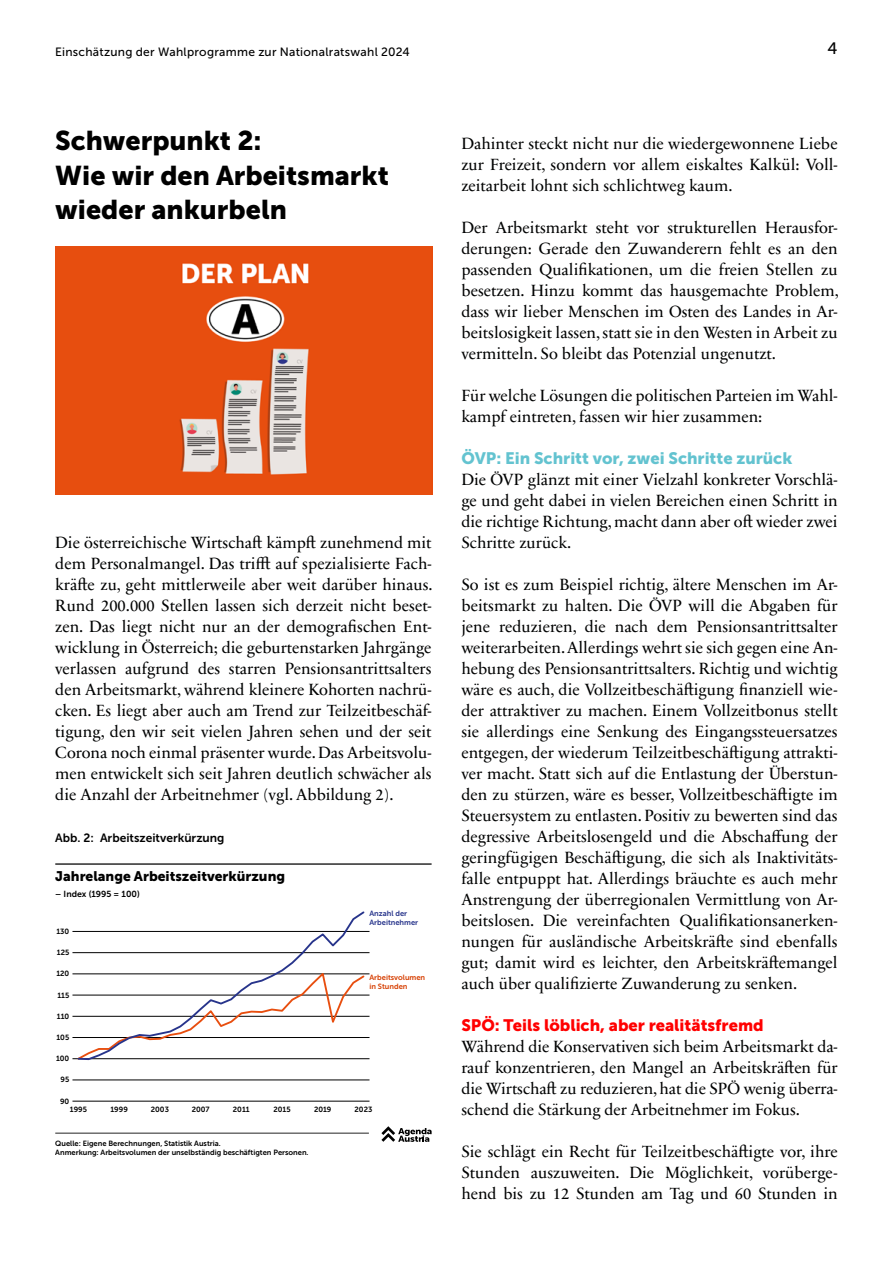
<style>
.page{position:relative;width:893px;height:1263px;background:#fff}
.page>*{position:absolute;margin:0;border:0;box-sizing:border-box;transform-origin:0 0}
._2023_Lead-In_Large{font:27px/34.3px "Museo Sans 900";color:#000}
._2023_Fließtext{font:16.5px/21px "Sabon Next LT Pro";color:#010202;text-align:justify}
.Absatzüberschrift{font:16.5px "Museo Sans 900";color:#63c3d0}
.Absatzüberschrift-2{font:16.5px "Museo Sans 900";color:#f00}
.t1{font:16.5px "Museo Sans 500";color:#000}
.t2{font:13.8px "Museo Sans 900";color:#000}
.t3{font:12px "Museo Sans 500";letter-spacing:.02em;color:#000}
.t4{font:12px "Museo Sans 700";color:#000}
.t5{font:8.85px "Museo Sans 700";color:#000}
.t6{font:7.5px/8.9px "Museo Sans 700";color:#000}
.t7{font:7.5px/8.9px "Museo Sans 700";color:#d63e00}
.t8{font:7.5px/8.9px "Museo Sans 700";color:#27348b}
</style>
<div class="page">
<img style="left:55px;top:247px;width:377px;height:247px">
<hr style="left:55px;top:863px;width:377px;height:2px;background:#000">
<hr style="left:72px;top:931px;width:297px;height:1px;background:#000">
<hr style="left:72px;top:952px;width:297px;height:1px;background:#000">
<hr style="left:72px;top:973px;width:297px;height:1px;background:#000">
<hr style="left:72px;top:995px;width:297px;height:1px;background:#000">
<hr style="left:72px;top:1016px;width:297px;height:1px;background:#000">
<hr style="left:72px;top:1037px;width:297px;height:1px;background:#000">
<hr style="left:72px;top:1058px;width:297px;height:1px;background:#000">
<hr style="left:72px;top:1080px;width:297px;height:1px;background:#000">
<hr style="left:72px;top:1101px;width:297px;height:1px;background:#000">
<svg style="left:76px;top:911px;width:294px;height:150px"></svg>
<hr style="left:55px;top:1133px;width:314px;height:1px;background:#222">
<svg style="left:381px;top:1126px;width:51px;height:16px"></svg>
<p class="t3" style="left:55px;top:45px;width:356px">Einschätzung der Wahlprogramme zur Nationalratswahl 2024</p>
<p class="t1" style="left:827px;top:39px;width:11px">4</p>
<p class="_2023_Lead-In_Large" style="left:55px;top:124px;width:335px">Schwerpunkt 2:<br>Wie wir den Arbeitsmarkt wieder ankurbeln</p>
<p class="_2023_Fließtext" style="left:55px;top:532px;width:379px">Die österreichische Wirtschaft kämpft zunehmend mit dem Personalmangel. Das trifft auf spezialisierte Fach&shy;kräfte zu, geht mittlerweile aber weit darüber hinaus.<br>Rund 200.000 Stellen lassen sich derzeit nicht beset&shy;zen. Das liegt nicht nur an der demografischen Ent&shy;wicklung in Österreich; die geburtenstarken Jahrgänge verlassen aufgrund des starren Pensionsantrittsalters den Arbeitsmarkt, während kleinere Kohorten nachrü&shy;cken. Es liegt aber auch am Trend zur Teilzeitbeschäf&shy;tigung, den wir seit vielen Jahren sehen und der seit Corona noch einmal präsenter wurde. Das Arbeitsvolu&shy;men entwickelt sich seit Jahren deutlich schwächer als die Anzahl der Arbeitnehmer (vgl. Abbildung 2).</p>
<p class="t4" style="left:55px;top:831px;width:171px">Abb. 2: Arbeitszeitverkürzung</p>
<p class="t2" style="left:55px;top:869px;width:231px">Jahrelange Arbeitszeitverkürzung</p>
<p class="t5" style="left:55px;top:889px;width:86px">– Index (1995 = 100)</p>
<p class="t6" style="left:56px;top:927px;width:14px">130</p>
<p class="t6" style="left:57px;top:948px;width:14px">125</p>
<p class="t6" style="left:56px;top:969px;width:14px">120</p>
<p class="t6" style="left:57px;top:990px;width:13px">115</p>
<p class="t6" style="left:57px;top:1012px;width:14px">110</p>
<p class="t6" style="left:56px;top:1033px;width:14px">105</p>
<p class="t6" style="left:56px;top:1054px;width:15px">100</p>
<p class="t6" style="left:60px;top:1075px;width:10px">95</p>
<p class="t6" style="left:60px;top:1097px;width:11px">90</p>
<p class="t8" style="left:369px;top:909px;width:50px">Anzahl der<br>Arbeitnehmer</p>
<p class="t7" style="left:369px;top:973px;width:57px">Arbeitsvolumen in Stunden</p>
<p class="t6" style="left:70px;top:1105px;width:19px">1995</p>
<p class="t6" style="left:110px;top:1105px;width:19px">1999</p>
<p class="t6" style="left:151px;top:1105px;width:20px">2003</p>
<p class="t6" style="left:192px;top:1105px;width:19px">2007</p>
<p class="t6" style="left:233px;top:1105px;width:18px">2011</p>
<p class="t6" style="left:273px;top:1105px;width:19px">2015</p>
<p class="t6" style="left:314px;top:1105px;width:19px">2019</p>
<p class="t6" style="left:355px;top:1105px;width:19px">2023</p>
<p class="t6" style="left:55px;top:1139px;width:255px">Quelle: Eigene Berechnungen, Statistik Austria.<br>Anmerkung: Arbeitsvolumen der unselbständig beschäftigten Personen.</p>
<p class="_2023_Fließtext" style="left:461px;top:133px;width:378px">Dahinter steckt nicht nur die wiedergewonnene Liebe zur Freizeit, sondern vor allem eiskaltes Kalkül: Voll&shy;zeitarbeit lohnt sich schlichtweg kaum.</p>
<p class="_2023_Fließtext" style="left:461px;top:217px;width:379px">Der Arbeitsmarkt steht vor strukturellen Herausfor&shy;derungen: Gerade den Zuwanderern fehlt es an den passenden Qualifikationen, um die freien Stellen zu besetzen. Hinzu kommt das hausgemachte Problem, dass wir lieber Menschen im Osten des Landes in Ar&shy;beitslosigkeit lassen, statt sie in den Westen in Arbeit zu vermitteln. So bleibt das Potenzial ungenutzt.</p>
<p class="_2023_Fließtext" style="left:461px;top:385px;width:378px">Für welche Lösungen die politischen Parteien im Wahl&shy;kampf eintreten, fassen wir hier zusammen:</p>
<p class="Absatzüberschrift" style="left:461px;top:449px;width:332px">ÖVP: Ein Schritt vor, zwei Schritte zurück</p>
<p class="_2023_Fließtext" style="left:461px;top:469px;width:378px">Die ÖVP glänzt mit einer Vielzahl konkreter Vorschlä&shy;ge und geht dabei in vielen Bereichen einen Schritt in die richtige Richtung, macht dann aber oft wieder zwei Schritte zurück.</p>
<p class="_2023_Fließtext" style="left:461px;top:574px;width:378px">So ist es zum Beispiel richtig, ältere Menschen im Ar&shy;beitsmarkt zu halten. Die ÖVP will die Abgaben für jene reduzieren, die nach dem Pensionsantrittsalter weiterarbeiten. Allerdings wehrt sie sich gegen eine An&shy;hebung des Pensionsantrittsalters. Richtig und wichtig wäre es auch, die Vollzeitbeschäftigung finanziell wie&shy;der attraktiver zu machen. Einem Vollzeitbonus stellt sie allerdings eine Senkung des Eingangssteuersatzes entgegen, der wiederum Teilzeitbeschäftigung attrakti&shy;ver macht. Statt sich auf die Entlastung der Überstun&shy;den zu stürzen, wäre es besser, Vollzeitbeschäftigte im Steuersystem zu entlasten. Positiv zu bewerten sind das degressive Arbeitslosengeld und die Abschaffung der geringfügigen Beschäftigung, die sich als Inaktivitäts&shy;falle entpuppt hat. Allerdings bräuchte es auch mehr Anstrengung der überregionalen Vermittlung von Ar&shy;beitslosen. Die vereinfachten Qualifikationsanerken&shy;nungen für ausländische Arbeitskräfte sind ebenfalls gut; damit wird es leichter, den Arbeitskräftemangel auch über qualifizierte Zuwanderung zu senken.</p>
<p class="Absatzüberschrift-2" style="left:461px;top:1016px;width:304px">SPÖ: Teils löblich, aber realitätsfremd</p>
<p class="_2023_Fließtext" style="left:461px;top:1036px;width:378px">Während die Konservativen sich beim Arbeitsmarkt da&shy;rauf konzentrieren, den Mangel an Arbeitskräften für die Wirtschaft zu reduzieren, hat die SPÖ wenig überra&shy;schend die Stärkung der Arbeitnehmer im Fokus.</p>
<p class="_2023_Fließtext" style="left:461px;top:1141px;width:378px">Sie schlägt ein Recht für Teilzeitbeschäftigte vor, ihre Stunden auszuweiten. Die Möglichkeit, vorüberge&shy;hend bis zu 12 Stunden am Tag und 60 Stunden in</p>
</div>
